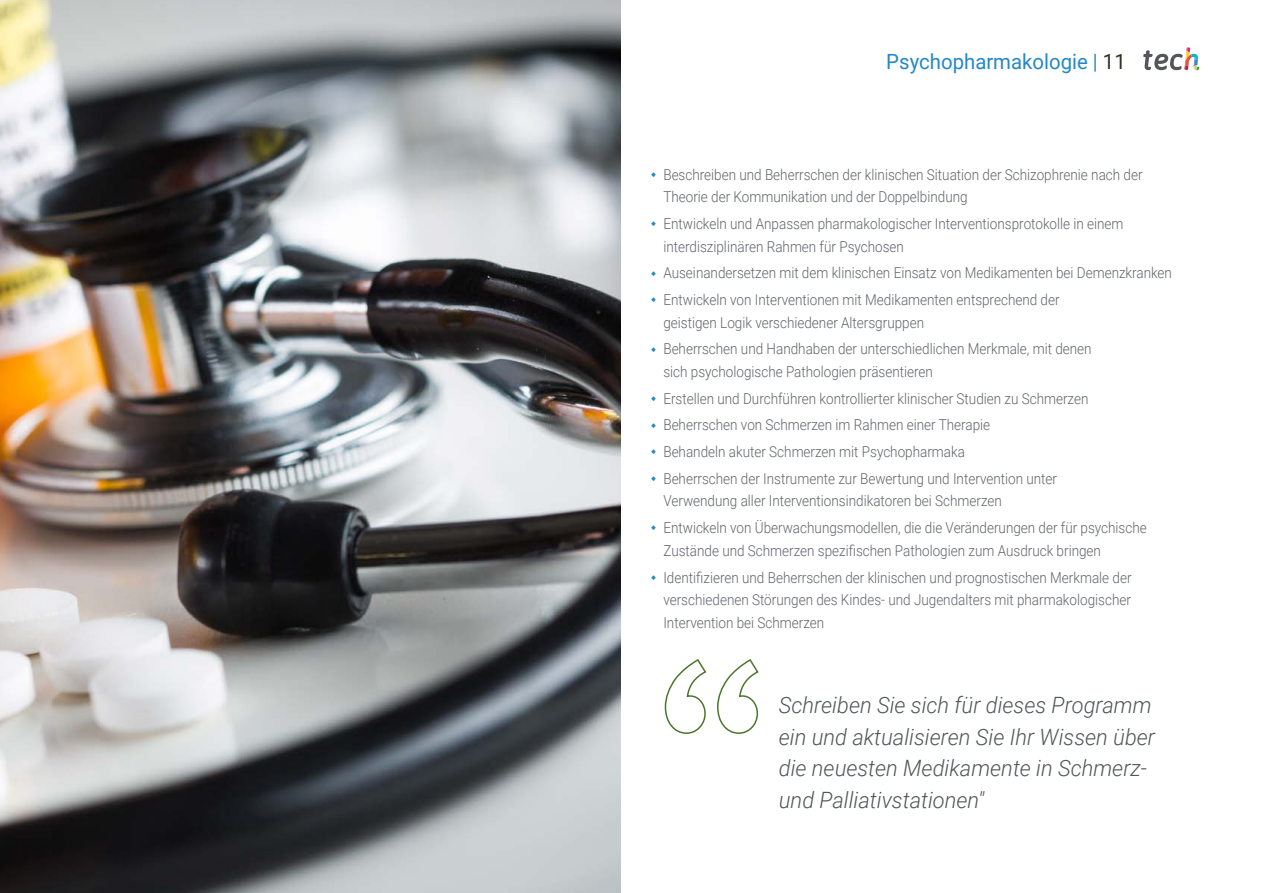
<style>
.page{position:relative;width:1263px;height:893px;background:#fff}
.page>*{position:absolute;margin:0;border:0;box-sizing:border-box;transform-origin:0 0}
.t1{font:italic 300 22.5px/31.5px "Roboto";color:#52555b}
.t2{font:21px "Roboto";color:#2488c9}
.t3{font:300 15px/26.7px "Roboto";color:#61646a;scale:.9 1}
.s1{color:#312e20}
</style>
<div class="page">
<img style="left:0;top:0;width:621px;height:893px">
<svg style="left:1143px;top:47px;width:56px;height:24px"></svg>
<svg style="left:664px;top:659px;width:95px;height:75px"></svg>
<h2 class="t2" style="left:886px;top:47px;width:241px">Psychopharmakologie | <span class="s1">11</span></h2>
<p class="t3" style="left:663px;top:163px;width:534px;line-height:22.5px">Beschreiben und Beherrschen der klinischen Situation der Schizophrenie nach der<br>Theorie der Kommunikation und der Doppelbindung</p>
<p class="t3" style="left:663px;top:212px;width:513px;line-height:22.5px">Entwickeln und Anpassen pharmakologischer Interventionsprotokolle in einem interdisziplinären Rahmen für Psychosen</p>
<p class="t3" style="left:663px;top:259px;width:567px">Auseinandersetzen mit dem klinischen Einsatz von Medikamenten bei Demenzkranken<br>Entwickeln von Interventionen mit Medikamenten entsprechend der</p>
<p class="t3" style="left:663px;top:308px;width:477px">geistigen Logik verschiedener Altersgruppen<br>Beherrschen und Handhaben der unterschiedlichen Merkmale, mit denen</p>
<p class="t3" style="left:663px;top:358px;width:474px">sich psychologische Pathologien präsentieren<br>Erstellen und Durchführen kontrollierter klinischer Studien zu Schmerzen Beherrschen von Schmerzen im Rahmen einer Therapie<br>Behandeln akuter Schmerzen mit Psychopharmaka<br>Beherrschen der Instrumente zur Bewertung und Intervention unter</p>
<p class="t3" style="left:663px;top:487px;width:539px">Verwendung aller Interventionsindikatoren bei Schmerzen<br>Entwickeln von Überwachungsmodellen, die die Veränderungen der für psychische</p>
<p class="t3" style="left:663px;top:536px;width:522px">Zustände und Schmerzen spezifischen Pathologien zum Ausdruck bringen<br>Identifizieren und Beherrschen der klinischen und prognostischen Merkmale der</p>
<p class="t3" style="left:663px;top:588px;width:521px;line-height:22.5px">verschiedenen Störungen des Kindes- und Jugendalters mit pharmakologischer<br>Intervention bei Schmerzen</p>
<h1 class="t1" style="left:779px;top:689px;width:378px">Schreiben Sie sich für dieses Programm ein und aktualisieren Sie Ihr Wissen über die neuesten Medikamente in Schmerz&shy;und Palliativstationen"</h1>
</div>
